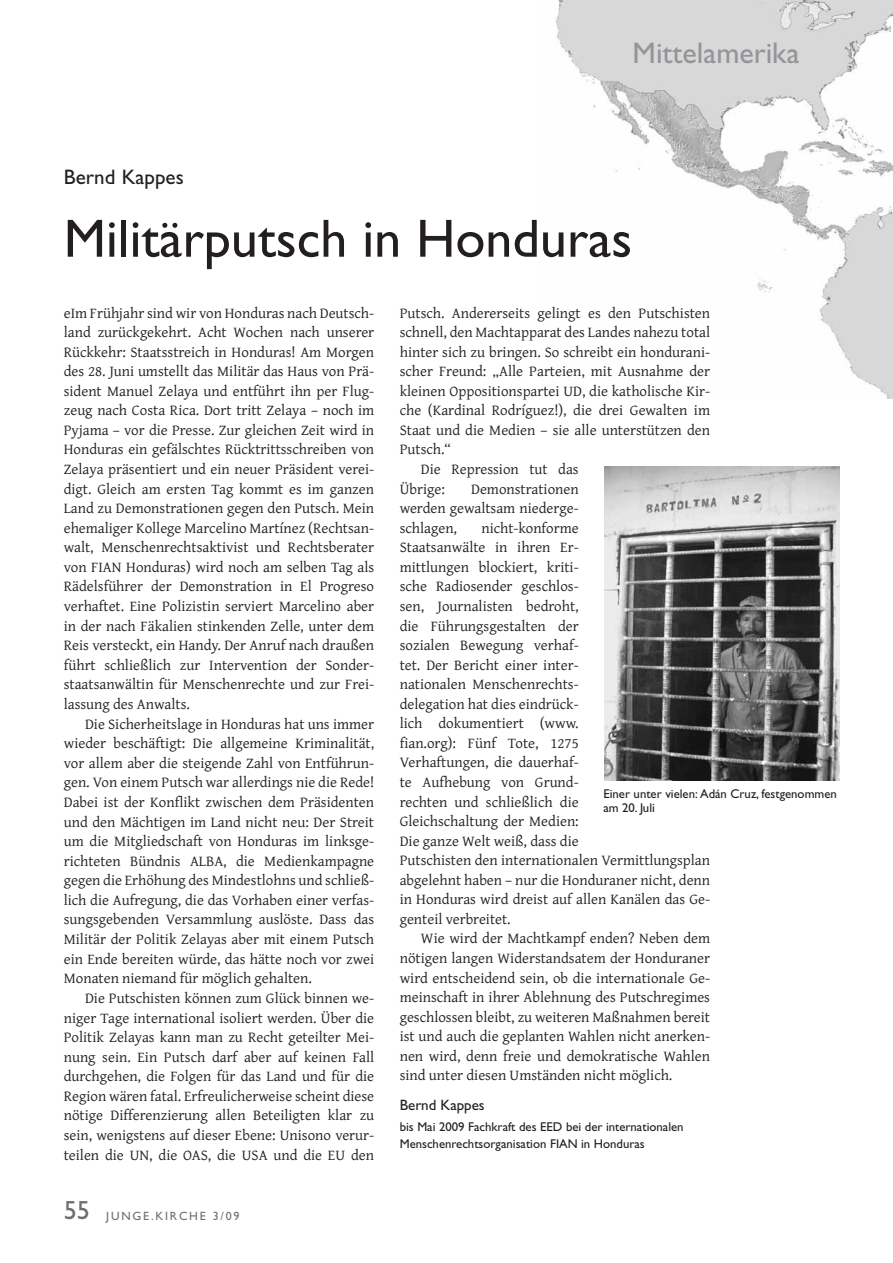
<style>
.page{position:relative;width:893px;height:1263px;background:#fff}
.page>*{position:absolute;margin:0;border:0;box-sizing:border-box;transform-origin:0 0}
.t1{font:54px "Gill Sans";color:#231f20}
.t2{font:30px "Gill Sans";color:#939598}
.t3{font:21px "Gill Sans";letter-spacing:.005em;color:#231f20}
.t4{font:15px/19.5px "Gentium";color:#231f20;text-align:justify}
.t5{font:15px "Gill Sans";color:#231f20}
.t6{font:12.75px/17px "Gill Sans";color:#231f20}
.t7{font:12px "Gill Sans";letter-spacing:.15em;color:#6d6e70}
.s1{font-size:26.25px}
</style>
<div class="page">
<img style="left:555px;top:0;width:338px;height:398px">
<img style="left:604px;top:466px;width:236px;height:314px">
<h2 class="t2" style="left:633px;top:43px;width:168px">Mittelamerika</h2>
<h2 class="t2" style="left:719px;top:43px;width:82px">Forum</h2>
<h3 class="t3" style="left:64px;top:170px;width:122px">Bernd Kappes</h3>
<h1 class="t1" style="left:64px;top:220px;width:570px">Militärputsch in Honduras</h1>
<p class="t4" style="left:64px;top:304px;width:312px">eIm Frühjahr sind wir von Honduras nach Deutsch&shy;land zurückgekehrt. Acht Wochen nach unserer Rückkehr: Staatsstreich in Honduras! Am Morgen des 28. Juni umstellt das Militär das Haus von Prä&shy;sident Manuel Zelaya und entführt ihn per Flug&shy;zeug nach Costa Rica. Dort tritt Zelaya – noch im Pyjama – vor die Presse. Zur gleichen Zeit wird in Honduras ein gefälschtes Rücktrittsschreiben von Zelaya präsentiert und ein neuer Präsident verei&shy;digt. Gleich am ersten Tag kommt es im ganzen Land zu Demonstrationen gegen den Putsch. Mein ehemaliger Kollege Marcelino Martínez (Rechtsan&shy;walt, Menschenrechtsaktivist und Rechtsberater von FIAN Honduras) wird noch am selben Tag als Rädelsführer der Demonstration in El Progreso verhaftet. Eine Polizistin serviert Marcelino aber in der nach Fäkalien stinkenden Zelle, unter dem Reis versteckt, ein Handy. Der Anruf nach draußen führt schließlich zur Intervention der Sonder&shy;staatsanwältin für Menschenrechte und zur Frei&shy;lassung des Anwalts.</p>
<p class="t4" style="left:64px;top:715px;width:312px;text-indent:21px">Die Sicherheitslage in Honduras hat uns immer wieder beschäftigt: Die allgemeine Kriminalität, vor allem aber die steigende Zahl von Entführun&shy;gen. Von einem Putsch war allerdings nie die Rede!<br>Dabei ist der Konflikt zwischen dem Präsidenten und den Mächtigen im Land nicht neu: Der Streit um die Mitgliedschaft von Honduras im linksge&shy;richteten Bündnis ALBA, die Medienkampagne gegen die Erhöhung des Mindestlohns und schließ&shy;lich die Aufregung, die das Vorhaben einer verfas&shy;sungsgebenden Versammlung auslöste. Dass das Militär der Politik Zelayas aber mit einem Putsch ein Ende bereiten würde, das hätte noch vor zwei Monaten niemand für möglich gehalten.</p>
<p class="t4" style="left:64px;top:989px;width:312px;text-indent:21px">Die Putschisten können zum Glück binnen we&shy;niger Tage international isoliert werden. Über die Politik Zelayas kann man zu Recht geteilter Mei&shy;nung sein. Ein Putsch darf aber auf keinen Fall durchgehen, die Folgen für das Land und für die Region wären fatal. Erfreulicherweise scheint diese nötige Differenzierung allen Beteiligten klar zu sein, wenigstens auf dieser Ebene: Unisono verur&shy;teilen die UN, die OAS, die USA und die EU den</p>
<p class="t7" style="left:64px;top:1212px;width:177px"><span class="s1">55</span> JUNGE.KIRCHE 3/09</p>
<p class="t4" style="left:400px;top:304px;width:312px">Putsch. Andererseits gelingt es den Putschisten</p>
<p class="t4" style="left:400px;top:323px;width:312px">schnell, den Machtapparat des Landes nahezu total</p>
<p class="t4" style="left:400px;top:343px;width:312px">hinter sich zu bringen. So schreibt ein hondurani-</p>
<p class="t4" style="left:400px;top:363px;width:312px">scher Freund: „Alle Parteien, mit Ausnahme der</p>
<p class="t4" style="left:400px;top:382px;width:312px">kleinen Oppositionspartei UD, die katholische Kir-</p>
<p class="t4" style="left:400px;top:402px;width:312px">che (Kardinal Rodríguez!), die drei Gewalten im</p>
<p class="t4" style="left:400px;top:421px;width:312px">Staat und die Medien – sie alle unterstützen den</p>
<p class="t4" style="left:400px;top:441px;width:53px">Putsch.“</p>
<p class="t4" style="left:421px;top:460px;width:159px">Die Repression tut das</p>
<p class="t4" style="left:400px;top:480px;width:47px">Übrige:</p>
<p class="t4" style="left:400px;top:480px;width:181px;text-indent:71px">Demonstrationen werden gewaltsam niederge&shy;schlagen,</p>
<p class="t4" style="left:400px;top:519px;width:312px;text-align:left;text-indent:82px">nicht-konforme<br>Staatsanwälte in ihren Er-<br>mittlungen blockiert, kriti-<br>sche Radiosender geschlos-<br>sen, Journalisten bedroht,<br>die Führungsgestalten der<br>sozialen Bewegung verhaf-<br>tet. Der Bericht einer inter-<br>nationalen Menschenrechts-<br>delegation hat dies eindrück-<br>lich dokumentiert (www.<br>fian.org): Fünf Tote, 1275<br>Verhaftungen, die dauerhaf-<br>te Aufhebung von Grund-<br>rechten und schließlich die<br>Gleichschaltung der Medien:<br>Die ganze Welt weiß, dass die<br>Putschisten den internationalen Vermittlungsplan abgelehnt haben – nur die Honduraner nicht, denn in Honduras wird dreist auf allen Kanälen das Ge&shy;genteil verbreitet.</p>
<p class="t4" style="left:400px;top:930px;width:312px;text-indent:21px">Wie wird der Machtkampf enden? Neben dem nötigen langen Widerstandsatem der Honduraner wird entscheidend sein, ob die internationale Ge&shy;meinschaft in ihrer Ablehnung des Putschregimes geschlossen bleibt, zu weiteren Maßnahmen bereit ist und auch die geplanten Wahlen nicht anerken&shy;nen wird, denn freie und demokratische Wahlen sind unter diesen Umständen nicht möglich.</p>
<p class="t5" style="left:400px;top:1100px;width:86px">Bernd Kappes</p>
<p class="t6" style="left:400px;top:1120px;width:285px">bis Mai 2009 Fachkraft des EED bei der internationalen<br>Menschenrechtsorganisation FIAN in Honduras</p>
<p class="t6" style="left:603px;top:787px;width:235px;line-height:14.9px">Einer unter vielen: Adán Cruz, festgenommen am 20. Juli</p>
</div>
